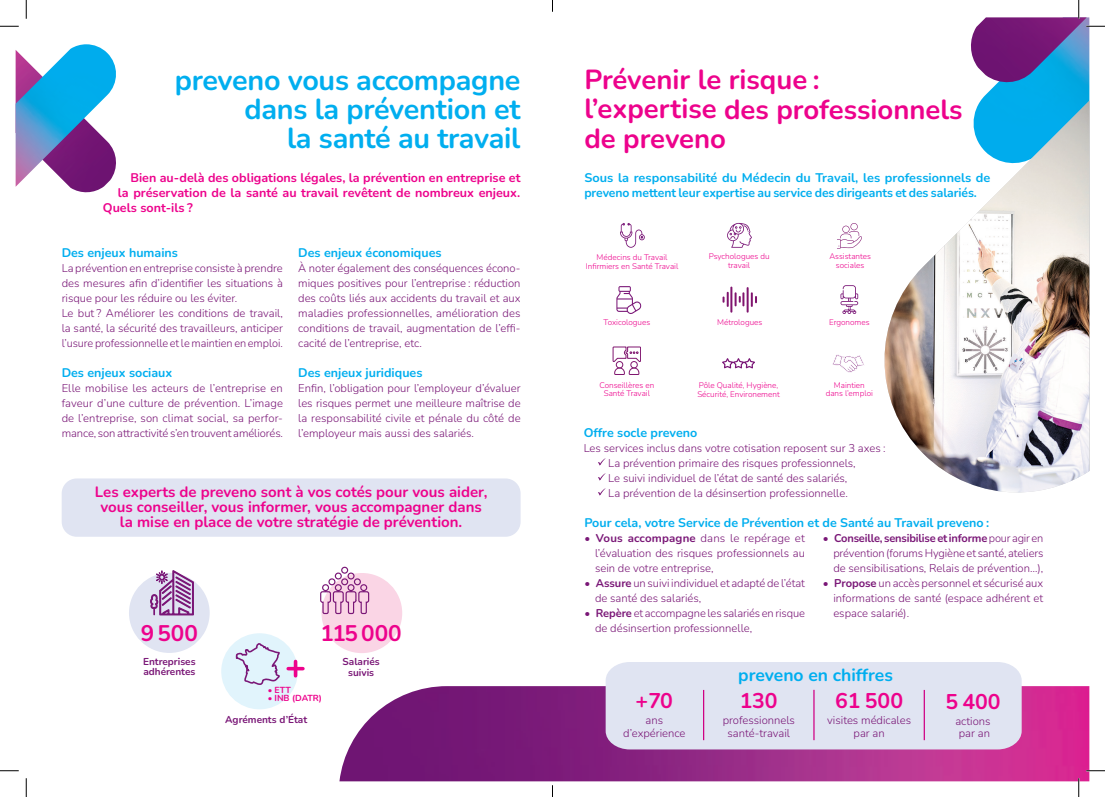
<style>
.page{position:relative;width:1105px;height:797px;background:#fff}
.page>*{position:absolute;margin:0;border:0;box-sizing:border-box;transform-origin:0 0}
.Titre_bleu{font:700 28.75px/28.8px "Nunito";letter-spacing:-.01em;color:#00aeef;text-align:right}
.t1{font:700 27.5px/28.8px "Nunito";color:#ed028c}
.t2{font:700 22.5px "Nunito";color:#ed028c}
.t3{font:700 21.25px "Nunito";color:#ed028c}
.t4{font:700 17.5px "Nunito";color:#00aeef}
.Texte_justifié{font:700 15px/15px "Nunito";color:#ed028c;text-align:center}
.t5{font:700 12.5px "Nunito";color:#ed028c}
.Chapeau_bleu{font:700 12.5px/15px "Nunito";letter-spacing:-.005em;color:#00aeef}
.Intertitre_bleu_page_de_droite{font:700 12.5px "Nunito";color:#00aeef}
.Intertitre{font:700 12.5px "Nunito";color:#00aeef}
.Texte_justifié-2{font:300 11.25px/15px "Nunito";color:#7a1777;text-align:justify}
.Axes_offre_socle{font:300 11.25px "Nunito";color:#7a1777}
.t6{font:700 10px/10.2px "Nunito";color:#7a1777}
.t7{font:700 8.75px "Nunito";color:#ed028c}
.Professionnels{font:300 8.12px/8.8px "Nunito";color:#ed028c;text-align:center}
.s1{font-weight:700}
</style>
<div class="page">
<img style="left:70px;top:187px;width:33px;height:6px">
<img style="left:16px;top:44px;width:100px;height:143px">
<img style="left:981px;top:17px;width:108px;height:83px">
<img style="left:971px;top:17px;width:116px;height:69px">
<img style="left:339px;top:686px;width:750px;height:95px">
<div style="left:606px;top:662px;width:416px;height:87px;background:#e0e4f2"></div>
<div style="left:129px;top:573px;width:81px;height:80px;background:#e0e4f2;border-radius:50%"></div>
<svg style="left:150px;top:570px;width:44px;height:45px"></svg>
<div style="left:321px;top:573px;width:81px;height:80px;background:#fad5e5;border-radius:50%"></div>
<svg style="left:320px;top:566px;width:50px;height:48px"></svg>
<div style="left:221px;top:633px;width:77px;height:76px;background:#e1f4fc;border-radius:50%"></div>
<svg style="left:231px;top:642px;width:74px;height:49px"></svg>
<div style="left:62px;top:478px;width:459px;height:58px;background:#e0e4f2;border-radius:15px"></div>
<img style="left:884px;top:101px;width:205px;height:391px">
<hr style="left:703px;top:690px;width:1px;height:50px;background:#ed028c">
<hr style="left:813px;top:689px;width:1px;height:51px;background:#ed028c">
<svg style="left:598px;top:458px;width:7px;height:7px"></svg>
<svg style="left:598px;top:473px;width:7px;height:7px"></svg>
<svg style="left:598px;top:488px;width:7px;height:7px"></svg>
<hr style="left:924px;top:690px;width:1px;height:50px;background:#ed028c">
<svg style="left:616px;top:286px;width:26px;height:28px"></svg>
<svg style="left:832px;top:354px;width:32px;height:18px"></svg>
<svg style="left:722px;top:358px;width:33px;height:11px"></svg>
<svg style="left:620px;top:223px;width:25px;height:25px"></svg>
<svg style="left:727px;top:223px;width:25px;height:25px"></svg>
<svg style="left:840px;top:285px;width:18px;height:29px"></svg>
<svg style="left:722px;top:292px;width:7px;height:15px"></svg>
<svg style="left:735px;top:292px;width:9px;height:14px"></svg>
<hr style="left:747px;top:287px;width:2px;height:25px;background:#80146e">
<hr style="left:730px;top:286px;width:2px;height:26px;background:#80146e">
<svg style="left:751px;top:292px;width:6px;height:15px"></svg>
<svg style="left:613px;top:346px;width:28px;height:29px"></svg>
<svg style="left:837px;top:223px;width:25px;height:26px"></svg>
<svg style="left:0;top:25px;width:19px;height:2px"></svg>
<svg style="left:1086px;top:25px;width:19px;height:2px"></svg>
<svg style="left:0;top:770px;width:19px;height:1px"></svg>
<svg style="left:1086px;top:770px;width:19px;height:1px"></svg>
<svg style="left:25px;top:0;width:2px;height:19px"></svg>
<svg style="left:25px;top:778px;width:2px;height:19px"></svg>
<svg style="left:1078px;top:0;width:1px;height:19px"></svg>
<svg style="left:1078px;top:778px;width:1px;height:19px"></svg>
<svg style="left:552px;top:785px;width:1px;height:12px"></svg>
<p class="Titre_bleu" style="left:175px;top:65px;width:347px">preveno vous accompagne dans la prévention et<br>la santé au travail</p>
<p class="t1" style="left:584px;top:64px;width:237px">Prévenir le risque :</p>
<p class="t1" style="left:584px;top:94px;width:380px">l’expertise des professionnels de preveno</p>
<p class="t5" style="left:130px;top:168px;width:391px">Bien au-delà des obligations légales, la prévention en entreprise et</p>
<p class="t5" style="left:118px;top:183px;width:404px">la préservation de la santé au travail revêtent de nombreux enjeux.</p>
<p class="t5" style="left:103px;top:198px;width:91px">Quels sont-ils ?</p>
<p class="Intertitre" style="left:62px;top:243px;width:118px">Des enjeux humains</p>
<p class="Texte_justifié-2" style="left:62px;top:260px;width:223px">La prévention en entreprise consiste à prendre des mesures afin d’identifier les situations à risque pour les réduire ou les éviter.</p>
<p class="Texte_justifié-2" style="left:62px;top:305px;width:223px">Le but ? Améliorer les conditions de travail, la santé, la sécurité des travailleurs, anticiper l’usure professionnelle et le maintien en emploi.</p>
<p class="Intertitre" style="left:62px;top:363px;width:112px">Des enjeux sociaux</p>
<p class="Texte_justifié-2" style="left:62px;top:380px;width:223px">Elle mobilise les acteurs de l’entreprise en faveur d’une culture de prévention. L’image de l’entreprise, son climat social, sa perfor&shy;mance, son attractivité s’en trouvent améliorés.</p>
<p class="Intertitre" style="left:298px;top:243px;width:145px">Des enjeux économiques</p>
<p class="Texte_justifié-2" style="left:298px;top:260px;width:224px">À noter également des conséquences écono&shy;miques positives pour l’entreprise : réduction des coûts liés aux accidents du travail et aux maladies professionnelles, amélioration des conditions de travail, augmentation de l’effi&shy;cacité de l’entreprise, etc.</p>
<p class="Intertitre" style="left:298px;top:363px;width:126px">Des enjeux juridiques</p>
<p class="Texte_justifié-2" style="left:298px;top:380px;width:224px">Enfin, l’obligation pour l’employeur d’évaluer les risques permet une meilleure maîtrise de la responsabilité civile et pénale du côté de l’employeur mais aussi des salariés.</p>
<p class="Texte_justifié" style="left:95px;top:483px;width:394px">Les experts de preveno sont à vos cotés pour vous aider, vous conseiller, vous informer, vous accompagner dans la mise en place de votre stratégie de prévention.</p>
<p class="t2" style="left:141px;top:617px;width:59px">9 500</p>
<p class="t6" style="left:143px;top:656px;width:54px">Entreprises adhérentes</p>
<p class="t6" style="left:343px;top:656px;width:39px;text-align:center">Salariés suivis</p>
<p class="t2" style="left:321px;top:617px;width:83px">115 000</p>
<p class="t7" style="left:268px;top:683px;width:25px">• ETT</p>
<p class="t7" style="left:268px;top:692px;width:56px">• INB (DATR)</p>
<p class="t6" style="left:225px;top:714px;width:84px">Agréments d’État</p>
<p class="Chapeau_bleu" style="left:584px;top:169px;width:408px">Sous la responsabilité du Médecin du Travail, les professionnels de preveno mettent leur expertise au service des dirigeants et des salariés.</p>
<p class="Professionnels" style="left:586px;top:252px;width:94px">Médecins du Travail<br>Infirmiers en Santé Travail</p>
<p class="Professionnels" style="left:603px;top:317px;width:48px">Toxicologues</p>
<p class="Professionnels" style="left:709px;top:252px;width:62px">Psychologues du travail</p>
<p class="Professionnels" style="left:829px;top:251px;width:43px">Assistantes sociales</p>
<p class="Professionnels" style="left:717px;top:317px;width:47px">Métrologues</p>
<p class="Professionnels" style="left:829px;top:317px;width:42px">Ergonomes</p>
<p class="Professionnels" style="left:599px;top:380px;width:56px">Conseillères en<br>Santé Travail</p>
<p class="Professionnels" style="left:697px;top:380px;width:84px;text-align:left">Pôle Qualité, Hygiène,<br>Sécurité, Environement</p>
<p class="Professionnels" style="left:826px;top:380px;width:49px">Maintien dans l’emploi</p>
<p class="Intertitre_bleu_page_de_droite" style="left:584px;top:423px;width:115px">Offre socle preveno</p>
<p class="Texte_justifié-2" style="left:584px;top:440px;width:303px">Les services inclus dans votre cotisation reposent sur 3 axes :</p>
<p class="Axes_offre_socle" style="left:608px;top:455px;width:249px">La prévention primaire des risques professionnels,</p>
<p class="Axes_offre_socle" style="left:608px;top:470px;width:241px">Le suivi individuel de l’état de santé des salariés,</p>
<p class="Axes_offre_socle" style="left:608px;top:485px;width:241px">La prévention de la désinsertion professionnelle.</p>
<p class="Intertitre_bleu_page_de_droite" style="left:584px;top:513px;width:406px">Pour cela, votre Service de Prévention et de Santé au Travail preveno :</p>
<p class="Texte_justifié-2" style="left:595px;top:530px;width:212px;text-indent:-11px"><span class="s1">• Vous accompagne</span> dans le repérage et l’évaluation des risques professionnels au sein de votre entreprise,</p>
<p class="Texte_justifié-2" style="left:595px;top:575px;width:211px;text-indent:-11px"><span class="s1">• Assure</span> un suivi individuel et adapté de l’état de santé des salariés,</p>
<p class="Texte_justifié-2" style="left:595px;top:605px;width:211px;text-indent:-11px"><span class="s1">• Repère</span> et accompagne les salariés en risque de désinsertion professionnelle,</p>
<p class="Texte_justifié-2" style="left:833px;top:530px;width:212px;text-indent:-11px"><span class="s1">• Conseille, sensibilise et informe</span> pour agir en prévention (forums Hygiène et santé, ateliers de sensibilisations, Relais de prévention…),</p>
<p class="Texte_justifié-2" style="left:833px;top:575px;width:211px;text-indent:-11px"><span class="s1">• Propose</span> un accès personnel et sécurisé aux informations de santé (espace adhérent et espace salarié).</p>
<p class="t3" style="left:636px;top:685px;width:39px">+70</p>
<p class="Texte_justifié-2" style="left:623px;top:713px;width:64px;line-height:12.5px;text-align:center">ans d’expérience</p>
<p class="t4" style="left:738px;top:662px;width:156px">preveno en chiffres</p>
<p class="t3" style="left:740px;top:685px;width:39px">130</p>
<p class="Texte_justifié-2" style="left:723px;top:713px;width:74px;line-height:12.5px;text-align:center">professionnels santé-travail</p>
<p class="t3" style="left:835px;top:685px;width:70px">61 500</p>
<p class="Texte_justifié-2" style="left:827px;top:712px;width:85px">visites médicales</p>
<p class="Texte_justifié-2" style="left:853px;top:725px;width:33px">par an</p>
<p class="t3" style="left:945px;top:686px;width:57px">5 400</p>
<p class="Texte_justifié-2" style="left:955px;top:714px;width:37px;line-height:12.5px;text-align:center">actions par an</p>
</div>
